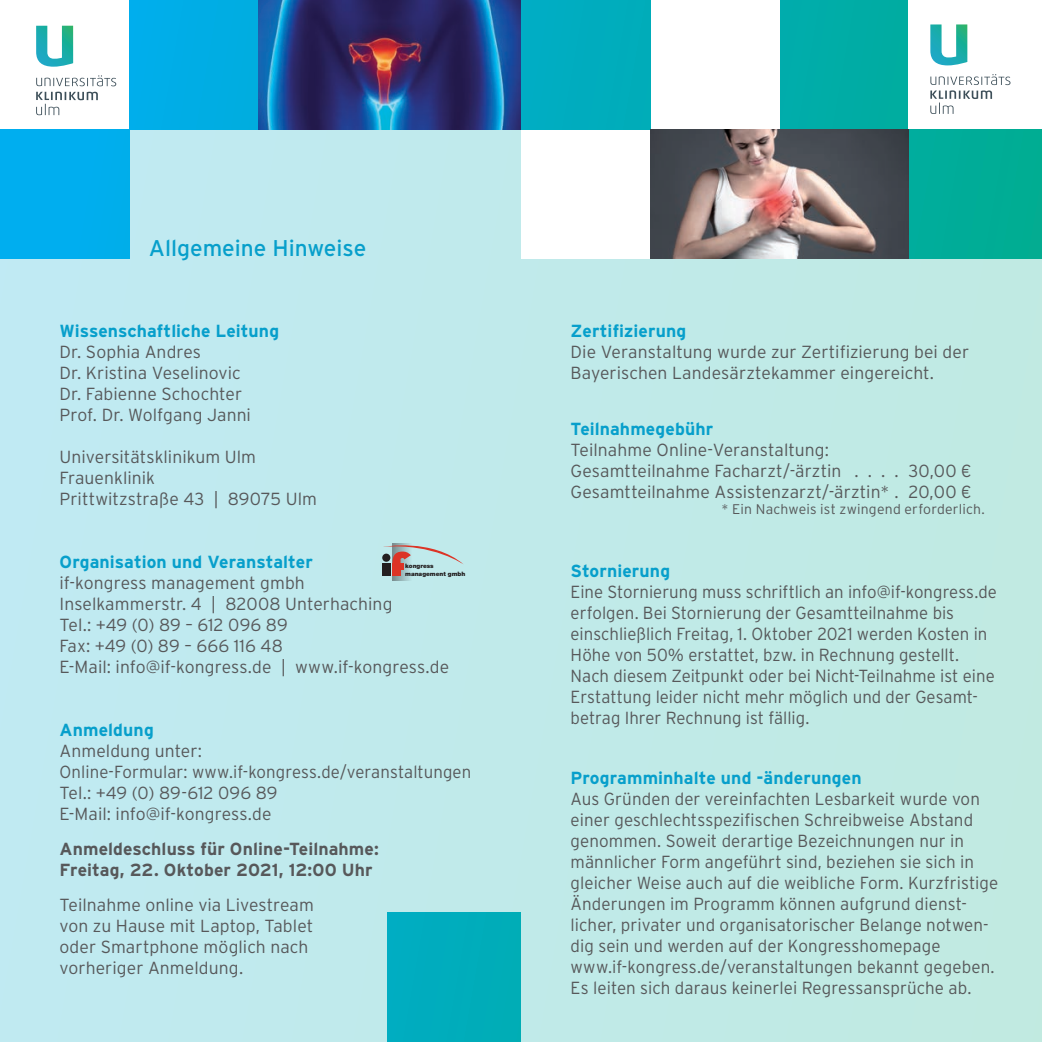
<style>
.page{position:relative;width:1042px;height:1042px;background:#c0eaea}
.page>*{position:absolute;margin:0;border:0;box-sizing:border-box;transform-origin:0 0}
.t1{font:22.75px "Interstate";color:#079fcb}
.t2{font:300 17.5px/21px "Interstate";letter-spacing:.005em;color:#57585a}
.t3{font:300 17.5px/21px "Interstate";letter-spacing:.005em;color:#57585a;scale:.96 1}
.t4{font:700 17.5px "Interstate";letter-spacing:.005em;color:#079fcb}
.t5{font:700 17.5px/21px "Interstate";letter-spacing:.005em;color:#57585a}
.t6{font:300 14px "Interstate";letter-spacing:.015em;color:#57585a}
.t7{font:900 5.95px/8px "Helvetica Neue";color:#231f20}
</style>
<div class="page">
<div style="left:0;top:0;width:129px;height:129px;background:#fff"></div>
<div style="left:521px;top:129px;width:129px;height:129px;background:#fff"></div>
<svg style="left:36px;top:75px;width:80px;height:11px"></svg>
<svg style="left:36px;top:92px;width:62px;height:23px"></svg>
<svg style="left:36px;top:26px;width:37px;height:41px"></svg>
<div style="left:129px;top:0;width:129px;height:129px;background:#00ade5"></div>
<div style="left:0;top:129px;width:129px;height:129px;background:#00aeef"></div>
<div style="left:779px;top:0;width:129px;height:129px;background:#00aca5"></div>
<div style="left:650px;top:0;width:129px;height:129px;background:#fff"></div>
<div style="left:908px;top:0;width:134px;height:129px;background:#fff"></div>
<svg style="left:930px;top:74px;width:80px;height:40px"></svg>
<svg style="left:930px;top:24px;width:37px;height:41px"></svg>
<div style="left:908px;top:129px;width:134px;height:129px;background:#00ad98"></div>
<div style="left:521px;top:0;width:129px;height:129px;background:#00adbe"></div>
<div style="left:387px;top:913px;width:134px;height:129px;background:#00adbc"></div>
<svg style="left:392px;top:565px;width:18px;height:15px"></svg>
<div style="left:382px;top:563px;width:8px;height:13px;background:#231f20"></div>
<div style="left:392px;top:563px;width:8px;height:13px;background:#dc3426"></div>
<div style="left:394px;top:563px;width:9px;height:7px;background:#dc3426"></div>
<svg style="left:383px;top:543px;width:80px;height:22px"></svg>
<img style="left:258px;top:0;width:129px;height:129px">
<svg style="left:387px;top:0;width:134px;height:129px;background:#293c7a"></svg>
<img style="left:779px;top:129px;width:129px;height:129px">
<svg style="left:650px;top:129px;width:129px;height:129px;background:#857675"></svg>
<h1 class="t1" style="left:149px;top:234px;width:219px">Allgemeine Hinweise</h1>
<p class="t4" style="left:60px;top:320px;width:221px">Wissenschaftliche Leitung</p>
<p class="t2" style="left:60px;top:341px;width:193px">Dr. Sophia Andres<br>Dr. Kristina Veselinovic<br>Dr. Fabienne Schochter<br>Prof. Dr. Wolfgang Janni</p>
<p class="t2" style="left:60px;top:446px;width:259px">Universitätsklinikum Ulm<br>Frauenklinik<br>Prittwitzstraße 43 | 89075 Ulm</p>
<p class="t4" style="left:60px;top:551px;width:255px">Organisation und Veranstalter</p>
<p class="t2" style="left:60px;top:572px;width:391px">if-kongress management gmbh<br>Inselkammerstr. 4 | 82008 Unterhaching<br>Tel.: +49 (0) 89 – 612 096 89<br>Fax: +49 (0) 89 – 666 116 48<br>E-Mail: info@if-kongress.de | www.if-kongress.de</p>
<p class="t7" style="left:405px;top:562px;width:62px">kongress management gmbh</p>
<p class="t4" style="left:60px;top:719px;width:96px">Anmeldung</p>
<p class="t2" style="left:60px;top:740px;width:413px">Anmeldung unter:<br>Online-Formular: www.if-kongress.de/veranstaltungen Tel.: +49 (0) 89-612 096 89<br>E-Mail: info@if-kongress.de</p>
<p class="t5" style="left:60px;top:838px;width:321px">Anmeldeschluss für Online-Teilnahme:<br>Freitag, 22. Oktober 2021, 12:00 Uhr</p>
<p class="t2" style="left:60px;top:894px;width:256px">Teilnahme online via Livestream von zu Hause mit Laptop, Tablet oder Smartphone möglich nach vorheriger Anmeldung.</p>
<p class="t4" style="left:570px;top:320px;width:117px">Zertifizierung</p>
<p class="t2" style="left:570px;top:341px;width:400px">Die Veranstaltung wurde zur Zertifizierung bei der<br>Bayerischen Landesärztekammer eingereicht.</p>
<p class="t4" style="left:570px;top:418px;width:144px">Teilnahmegebühr</p>
<p class="t2" style="left:570px;top:439px;width:280px">Teilnahme Online-Veranstaltung:<br>Gesamtteilnahme Facharzt/-ärztin .....</p>
<p class="t2" style="left:570px;top:460px;width:402px;text-align:right">30,00 €<br>Gesamtteilnahme Assistenzarzt/-ärztin* .. 20,00 €</p>
<p class="t6" style="left:721px;top:501px;width:265px">* Ein Nachweis ist zwingend erforderlich.</p>
<p class="t4" style="left:570px;top:560px;width:101px">Stornierung</p>
<p class="t3" style="left:570px;top:581px;width:446px">Eine Stornierung muss schriftlich an info@if-kongress.de erfolgen. Bei Stornierung der Gesamtteilnahme bis einschließlich Freitag, 1. Oktober 2021 werden Kosten in Höhe von 50% erstattet, bzw. in Rechnung gestellt.<br>Nach diesem Zeitpunkt oder bei Nicht-Teilnahme ist eine Erstattung leider nicht mehr möglich und der Gesamt&shy;betrag Ihrer Rechnung ist fällig.</p>
<p class="t4" style="left:570px;top:767px;width:292px">Programminhalte und -änderungen</p>
<p class="t2" style="left:570px;top:788px;width:429px">Aus Gründen der vereinfachten Lesbarkeit wurde von einer geschlechtsspezifischen Schreibweise Abstand genommen. Soweit derartige Bezeichnungen nur in männlicher Form angeführt sind, beziehen sie sich in gleicher Weise auch auf die weibliche Form. Kurzfristige Änderungen im Programm können aufgrund dienst&shy;licher, privater und organisatorischer Belange notwen&shy;dig sein und werden auf der Kongresshomepage www.if-kongress.de/veranstaltungen bekannt gegeben.<br>Es leiten sich daraus keinerlei Regressansprüche ab.</p>
</div>
